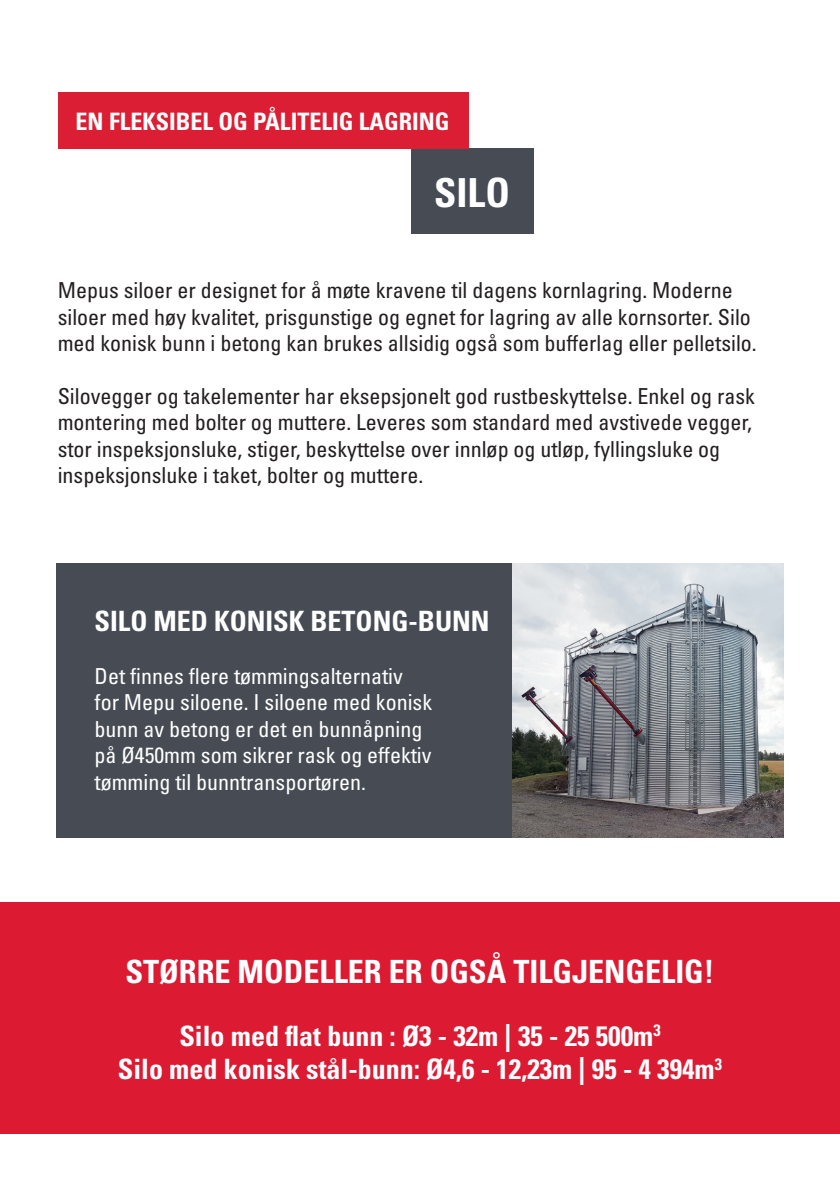
<style>
.page{position:relative;width:840px;height:1191px;background:#fff}
.page>*{position:absolute;margin:0;border:0;box-sizing:border-box;transform-origin:0 0}
.Otsikko_2020{font:40px "Univers LTCYR 67 Bold Cond";color:#fff}
.Punaotsikko_2020{font:32px "Univers LTCYR 67 Bold Cond";color:#fff}
.Punaotsikko_2020-2{font:28px "Univers LTCYR 67 Bold Cond";color:#fff}
.Iso_otsikko_2020{font:700 condensed 28px "Univers LT Std";color:#fff}
.Punaotsikko_2020-3{font:24px "Univers LTCYR 67 Bold Cond";color:#fff}
.Leipäteksti_2020{font:condensed 22px/26.4px "Univers LTCYR 57";color:#231f20}
.Leipäteksti_2020-2{font:condensed 22px "Univers LTCYR 57";color:#fff}
</style>
<div class="page">
<div style="left:411px;top:148px;width:123px;height:85px;background:#474c54"></div>
<div style="left:59px;top:92px;width:410px;height:56px;background:#db1e34"></div>
<div style="left:57px;top:563px;width:725px;height:274px;background:#464b54"></div>
<img style="left:512px;top:563px;width:270px;height:274px">
<div style="left:0;top:902px;width:839px;height:232px;background:#dc1a32"></div>
<p class="Punaotsikko_2020-3" style="left:76px;top:106px;width:375px">EN FLEKSIBEL OG PÅLITELIG LAGRING</p>
<p class="Otsikko_2020" style="left:434px;top:168px;width:77px">SILO</p>
<p class="Leipäteksti_2020" style="left:58px;top:277px;width:700px">Mepus siloer er designet for å møte kravene til dagens kornlagring. Moderne siloer med høy kvalitet, prisgunstige og egnet for lagring av alle kornsorter. Silo med konisk bunn i betong kan brukes allsidig også som bufferlag eller pelletsilo.</p>
<p class="Leipäteksti_2020" style="left:58px;top:382px;width:698px">Silovegger og takelementer har eksepsjonelt god rustbeskyttelse. Enkel og rask montering med bolter og muttere. Leveres som standard med avstivede vegger, stor inspeksjonsluke, stiger, beskyttelse over innløp og utløp, fyllingsluke og inspeksjonsluke i taket, bolter og muttere.</p>
<p class="Iso_otsikko_2020" style="left:94px;top:604px;width:396px">SILO MED KONISK BETONG-BUNN</p>
<p class="Leipäteksti_2020-2" style="left:94px;top:662px;width:309px">Det finnes flere tømmingsalternativ</p>
<p class="Leipäteksti_2020-2" style="left:94px;top:688px;width:339px">for Mepu siloene. I siloene med konisk</p>
<p class="Leipäteksti_2020-2" style="left:94px;top:715px;width:329px">bunn av betong er det en bunnåpning</p>
<p class="Leipäteksti_2020-2" style="left:94px;top:741px;width:338px">på Ø450mm som sikrer rask og effektiv</p>
<p class="Leipäteksti_2020-2" style="left:94px;top:768px;width:273px">tømming til bunntransportøren.</p>
<p class="Punaotsikko_2020" style="left:125px;top:952px;width:590px">STØRRE MODELLER ER OGSÅ TILGJENGELIG!</p>
<p class="Punaotsikko_2020-2" style="left:179px;top:1018px;width:482px">Silo med flat bunn : Ø3 - 32m | 35 - 25 500m<sup>3</sup></p>
<p class="Punaotsikko_2020-2" style="left:118px;top:1052px;width:605px">Silo med konisk stål-bunn: Ø4,6 - 12,23m | 95 - 4 394m<sup>3</sup></p>
</div>
